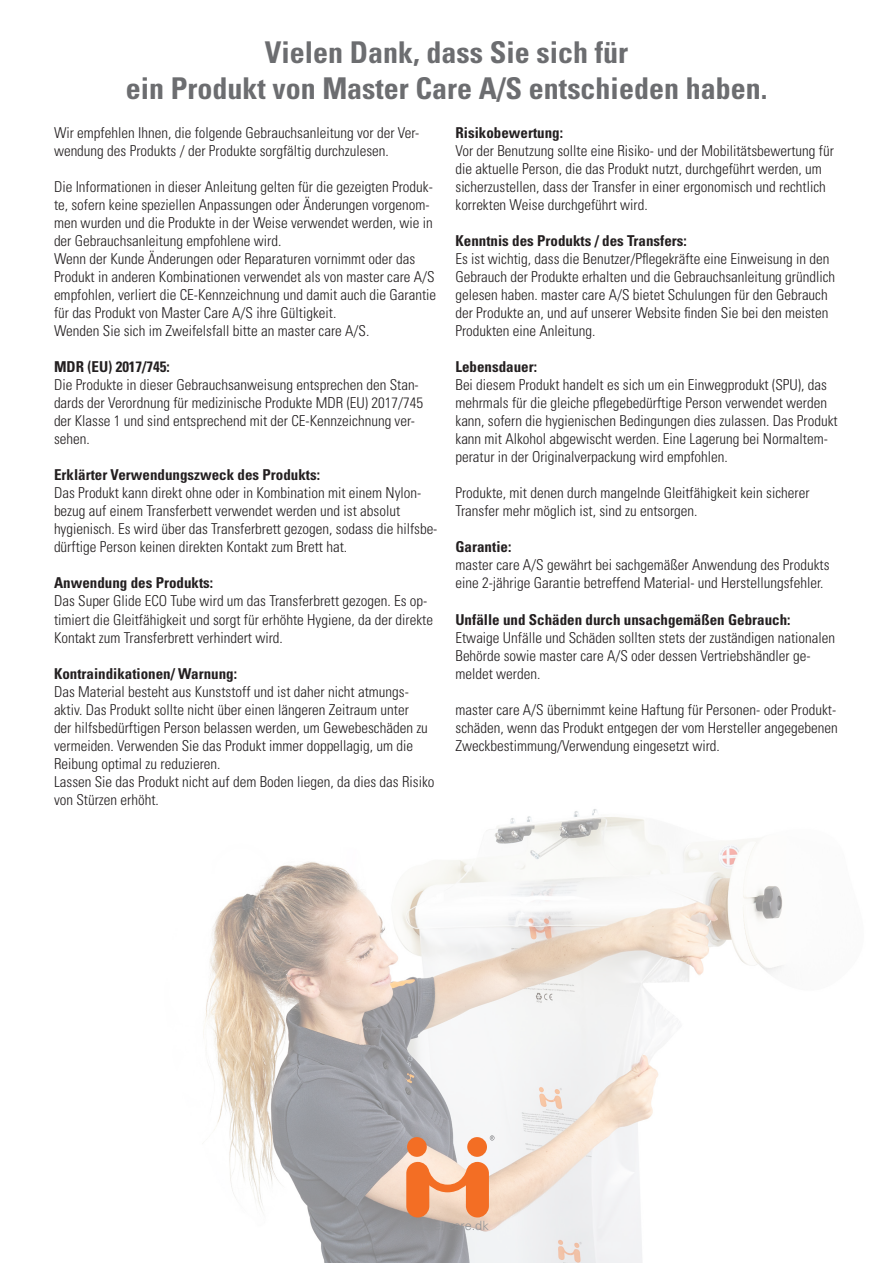
<style>
.page{position:relative;width:893px;height:1263px;background:#fff}
.page>*{position:absolute;margin:0;border:0;box-sizing:border-box;transform-origin:0 0}
.Overskrift{font:700 condensed 30px/36px "Univers LT Std";color:#6c6d70;text-align:center}
.Prosa_tekst{font:300 condensed 15px/18px "Univers LT Std";color:#231f20}
.Prosa_tekst-2{font:700 condensed 15px "Univers LT Std";color:#231f20}
</style>
<div class="page">
<img style="left:203px;top:809px;width:580px;height:454px">
<svg style="left:406px;top:1162px;width:83px;height:55px;background:#f29c6a"></svg>
<div style="left:407px;top:1137px;width:20px;height:20px;background:#f36e24;border-radius:50%"></div>
<div style="left:467px;top:1137px;width:20px;height:20px;background:#f36e24;border-radius:50%"></div>
<svg style="left:490px;top:1135px;width:4px;height:5px"></svg>
<p class="Overskrift" style="left:126px;top:34px;width:643px">Vielen Dank, dass Sie sich für<br>ein Produkt von Master Care A/S entschieden haben.</p>
<p class="Prosa_tekst" style="left:54px;top:124px;width:367px">Wir empfehlen Ihnen, die folgende Gebrauchsanleitung vor der Ver&shy;wendung des Produkts / der Produkte sorgfältig durchzulesen.</p>
<p class="Prosa_tekst" style="left:54px;top:178px;width:380px">Die Informationen in dieser Anleitung gelten für die gezeigten Produk&shy;te, sofern keine speziellen Anpassungen oder Änderungen vorgenom&shy;men wurden und die Produkte in der Weise verwendet werden, wie in der Gebrauchsanleitung empfohlene wird.</p>
<p class="Prosa_tekst" style="left:54px;top:250px;width:384px">Wenn der Kunde Änderungen oder Reparaturen vornimmt oder das Produkt in anderen Kombinationen verwendet als von master care A/S empfohlen, verliert die CE-Kennzeichnung und damit auch die Garantie für das Produkt von Master Care A/S ihre Gültigkeit.</p>
<p class="Prosa_tekst" style="left:54px;top:322px;width:317px">Wenden Sie sich im Zweifelsfall bitte an master care A/S.</p>
<p class="Prosa_tekst-2" style="left:54px;top:358px;width:117px">MDR (EU) 2017/745:</p>
<p class="Prosa_tekst" style="left:54px;top:376px;width:371px">Die Produkte in dieser Gebrauchsanweisung entsprechen den Stan&shy;dards der Verordnung für medizinische Produkte MDR (EU) 2017/745 der Klasse 1 und sind entsprechend mit der CE-Kennzeichnung ver&shy;sehen.</p>
<p class="Prosa_tekst-2" style="left:54px;top:466px;width:268px">Erklärter Verwendungszweck des Produkts:</p>
<p class="Prosa_tekst" style="left:54px;top:484px;width:385px">Das Produkt kann direkt ohne oder in Kombination mit einem Nylon&shy;bezug auf einem Transferbett verwendet werden und ist absolut hygienisch. Es wird über das Transferbrett gezogen, sodass die hilfsbe&shy;dürftige Person keinen direkten Kontakt zum Brett hat.</p>
<p class="Prosa_tekst-2" style="left:54px;top:574px;width:161px">Anwendung des Produkts:</p>
<p class="Prosa_tekst" style="left:54px;top:592px;width:380px">Das Super Glide ECO Tube wird um das Transferbrett gezogen. Es op&shy;timiert die Gleitfähigkeit und sorgt für erhöhte Hygiene, da der direkte<br>Kontakt zum Transferbrett verhindert wird.</p>
<p class="Prosa_tekst-2" style="left:54px;top:664px;width:185px">Kontraindikationen/ Warnung:</p>
<p class="Prosa_tekst" style="left:54px;top:682px;width:375px">Das Material besteht aus Kunststoff und ist daher nicht atmungs&shy;aktiv. Das Produkt sollte nicht über einen längeren Zeitraum unter der hilfsbedürftigen Person belassen werden, um Gewebeschäden zu vermeiden. Verwenden Sie das Produkt immer doppellagig, um die Reibung optimal zu reduzieren.</p>
<p class="Prosa_tekst" style="left:54px;top:772px;width:382px">Lassen Sie das Produkt nicht auf dem Boden liegen, da dies das Risiko von Stürzen erhöht.</p>
<p class="Prosa_tekst-2" style="left:455px;top:124px;width:109px">Risikobewertung:</p>
<p class="Prosa_tekst" style="left:455px;top:142px;width:380px">Vor der Benutzung sollte eine Risiko- und der Mobilitätsbewertung für die aktuelle Person, die das Produkt nutzt, durchgeführt werden, um sicherzustellen, dass der Transfer in einer ergonomisch und rechtlich korrekten Weise durchgeführt wird.</p>
<p class="Prosa_tekst-2" style="left:455px;top:232px;width:233px">Kenntnis des Produkts / des Transfers:</p>
<p class="Prosa_tekst" style="left:455px;top:250px;width:381px">Es ist wichtig, dass die Benutzer/Pflegekräfte eine Einweisung in den Gebrauch der Produkte erhalten und die Gebrauchsanleitung gründlich gelesen haben. master care A/S bietet Schulungen für den Gebrauch der Produkte an, und auf unserer Website finden Sie bei den meisten Produkten eine Anleitung.</p>
<p class="Prosa_tekst-2" style="left:455px;top:358px;width:83px">Lebensdauer:</p>
<p class="Prosa_tekst" style="left:455px;top:376px;width:384px">Bei diesem Produkt handelt es sich um ein Einwegprodukt (SPU), das mehrmals für die gleiche pflegebedürftige Person verwendet werden kann, sofern die hygienischen Bedingungen dies zulassen. Das Produkt kann mit Alkohol abgewischt werden. Eine Lagerung bei Normaltem&shy;peratur in der Originalverpackung wird empfohlen.</p>
<p class="Prosa_tekst" style="left:455px;top:484px;width:355px">Produkte, mit denen durch mangelnde Gleitfähigkeit kein sicherer<br>Transfer mehr möglich ist, sind zu entsorgen.</p>
<p class="Prosa_tekst-2" style="left:455px;top:538px;width:57px">Garantie:</p>
<p class="Prosa_tekst" style="left:455px;top:556px;width:376px">master care A/S gewährt bei sachgemäßer Anwendung des Produkts eine 2-jährige Garantie betreffend Material- und Herstellungsfehler.</p>
<p class="Prosa_tekst-2" style="left:455px;top:610px;width:336px">Unfälle und Schäden durch unsachgemäßen Gebrauch:</p>
<p class="Prosa_tekst" style="left:455px;top:628px;width:381px">Etwaige Unfälle und Schäden sollten stets der zuständigen nationalen<br>Behörde sowie master care A/S oder dessen Vertriebshändler ge&shy;meldet werden.</p>
<p class="Prosa_tekst" style="left:455px;top:700px;width:384px;text-align:justify">master care A/S übernimmt keine Haftung für Personen- oder Produkt&shy;schäden, wenn das Produkt entgegen der vom Hersteller angegebenen Zweckbestimmung/Verwendung eingesetzt wird.</p>
</div>
